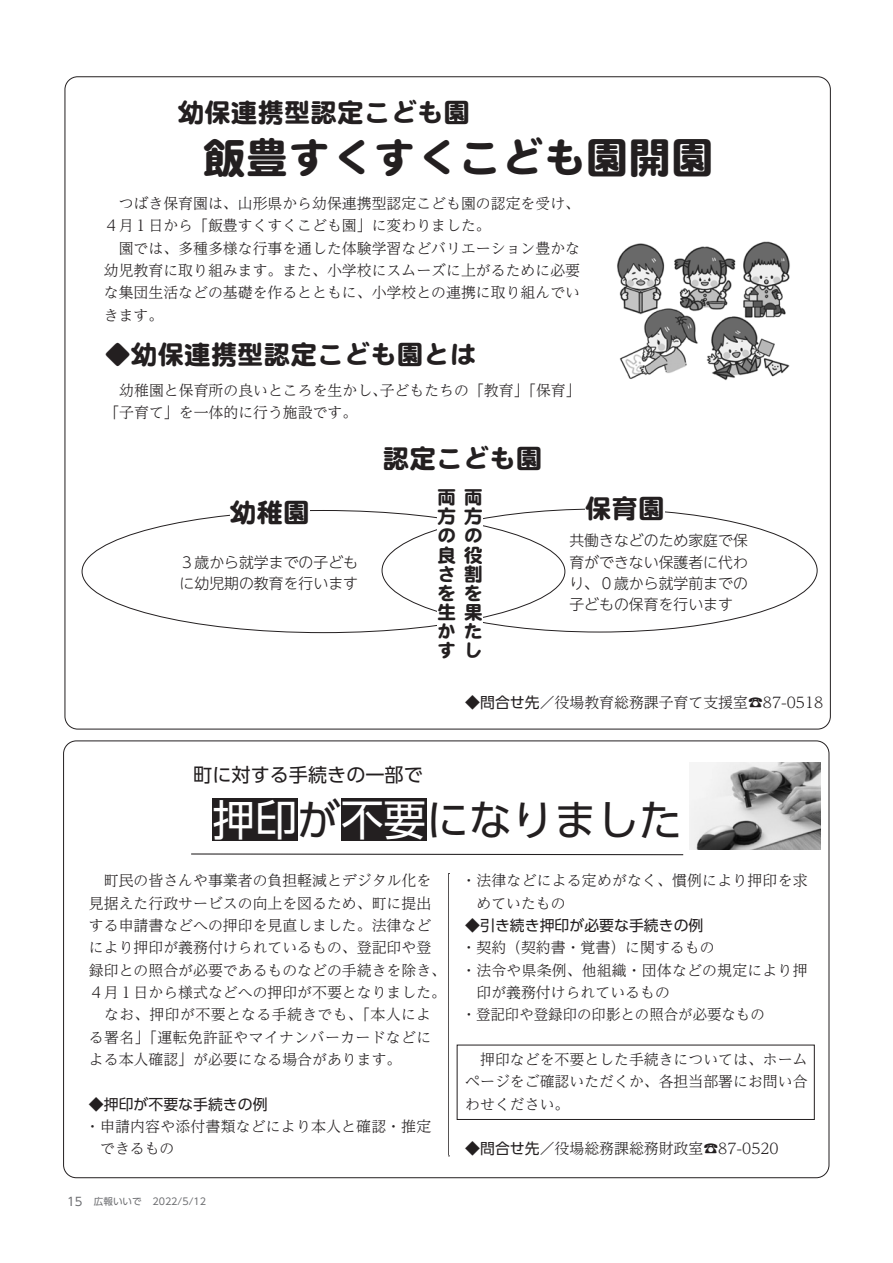
<style>
.page{position:relative;width:893px;height:1263px;background:#fff}
.page>*{position:absolute;margin:0;border:0;box-sizing:border-box;transform-origin:0 0}
.t1{font:600 42.45px "DFP Maru Gothic CID";color:#231f20}
.t2{font:42.45px "UD Shin Go Pro";color:#231f20}
.t3{font:600 26.55px "DFP Maru Gothic CID";color:#231f20}
.t4{font:600 19.2px/19.2px "DFP Maru Gothic CID";color:#231f20}
.t5{font:19.2px "UD Shin Go Pro";color:#231f20}
.t6{font:300 14.85px/22.4px "UD Reimin Pro";color:#231f20}
.t7{font:300 14.85px/21.3px "UD Shin M Go Pro";color:#231f20;text-align:justify}
.t8{font:14.85px "UD Shin Go Pro";color:#231f20}
.t9{font:11.7px "UD Shin Go Pro";color:#6c6d70}
.t10{font:9.6px "UD Shin Go Pro";color:#6c6d70}
.s1{font-family:"UD Shin Go Pro";font-weight:400}
.s2{color:#fff}
</style>
<div class="page">
<svg style="left:448px;top:873px;width:1px;height:284px"></svg>
<svg style="left:191px;top:853px;width:493px;height:3px"></svg>
<div style="left:457px;top:1045px;width:357px;height:75px;border:1px solid #231f20"></div>
<img style="left:690px;top:762px;width:131px;height:87px">
<div style="left:213px;top:798px;width:85px;height:43px;background:#231f20"></div>
<div style="left:341px;top:798px;width:85px;height:43px;background:#231f20"></div>
<img style="left:617px;top:241px;width:173px;height:140px">
<h2 class="t3" style="left:178px;top:98px;width:294px">幼保連携型認定こども園</h2>
<h1 class="t1" style="left:203px;top:135px;width:512px">飯豊すくすくこども園開園</h1>
<p class="t6" style="left:104px;top:192px;width:478px">　つばき保育園は、山形県から幼保連携型認定こども園の認定を受け、<br>４月１日から「飯豊すくすくこども園」に変わりました。<br>　園では、多種多様な行事を通した体験学習などバリエーション豊かな幼児教育に取り組みます。また、小学校にスムーズに上がるために必要な集団生活などの基礎を作るとともに、小学校との連携に取り組んでいきます。</p>
<h2 class="t3" style="left:104px;top:340px;width:374px">◆幼保連携型認定こども園とは</h2>
<p class="t6" style="left:380px;top:378px;width:202px">子どもたちの「教育」「保育「</p>
<p class="t6" style="left:104px;top:378px;width:284px">　幼稚園と保育所の良いところを生かし、「子育て」を一体的に行う施設です。</p>
<h2 class="t3" style="left:230px;top:498px;width:81px">幼稚園</h2>
<p class="t7" style="left:180px;top:551px;width:180px">３歳から就学までの子どもに幼児期の教育を行います</p>
<h2 class="t3" style="left:383px;top:444px;width:161px">認定こども園</h2>
<p class="t4" style="left:437px;top:487px;width:46px">両両方方の<br>良役さ<br>を<br>生果か<br>す</p>
<p class="t4" style="left:464px;top:516px;width:19px;line-height:38.2px">の割</p>
<p class="t4" style="left:464px;top:573px;width:19px;line-height:38.2px">をた</p>
<p class="t4" style="left:464px;top:640px;width:19px">し</p>
<h2 class="t3" style="left:585px;top:494px;width:81px">保育園</h2>
<p class="t7" style="left:569px;top:529px;width:180px">共働きなどのため家庭で保育ができない保護者に代わり、０歳から就学前までの子どもの保育を行います</p>
<p class="t6" style="left:465px;top:691px;width:359px"><span class="s1">◆問合せ先／</span>役場教育総務課子育て支援室☎87-0518</p>
<p class="t5" style="left:193px;top:759px;width:231px">町に対する手続きの一部で</p>
<h1 class="t2" style="left:213px;top:785px;width:470px"><span class="s2">押印</span>が<span class="s2">不要</span>になりました</h1>
<p class="t6" style="left:89px;top:869px;width:359px">　町民の皆さんや事業者の負担軽減とデジタル化を見据えた行政サービスの向上を図るため、町に提出する申請書などへの押印を見直しました。法律などにより押印が義務付けられているもの、登記印や登録印との照合が必要であるものなどの手続きを除き、<br>４月１日から様式などへの押印が不要となりました。　なお、押印が不要となる手続きでも、「本人による署名」「運転免許証やマイナンバーカードなどによる本人確認」が必要になる場合があります。</p>
<p class="t8" style="left:89px;top:1092px;width:180px">◆押印が不要な手続きの例</p>
<p class="t6" style="left:100px;top:1115px;width:333px;text-indent:-15px">・申請内容や添付書類などにより本人と確認・推定できるもの</p>
<p class="t9" style="left:67px;top:1192px;width:17px">15</p>
<p class="t10" style="left:94px;top:1194px;width:49px">広報いいで</p>
<p class="t10" style="left:152px;top:1194px;width:55px">2022/5/12</p>
<p class="t6" style="left:476px;top:869px;width:333px;text-indent:-15px">・法律などによる定めがなく、慣例により押印を求めていたもの</p>
<p class="t8" style="left:465px;top:913px;width:240px">◆引き続き押印が必要な手続きの例</p>
<p class="t6" style="left:462px;top:936px;width:254px">・契約（契約書・覚書）に関するもの</p>
<p class="t6" style="left:462px;top:958px;width:347px">・法令や県条例、他組織・団体などの規定により押</p>
<p class="t6" style="left:476px;top:981px;width:195px">印が義務付けられているもの</p>
<p class="t6" style="left:462px;top:1003px;width:305px">・登記印や登録印の印影との照合が必要なもの</p>
<p class="t6" style="left:465px;top:1048px;width:344px;text-align:justify">　押印などを不要とした手続きについては、ホームページをご確認いただくか、各担当部署にお問い合わせください。</p>
<p class="t6" style="left:465px;top:1137px;width:315px"><span class="s1">◆問合せ先／</span>役場総務課総務財政室☎87-0520</p>
</div>
